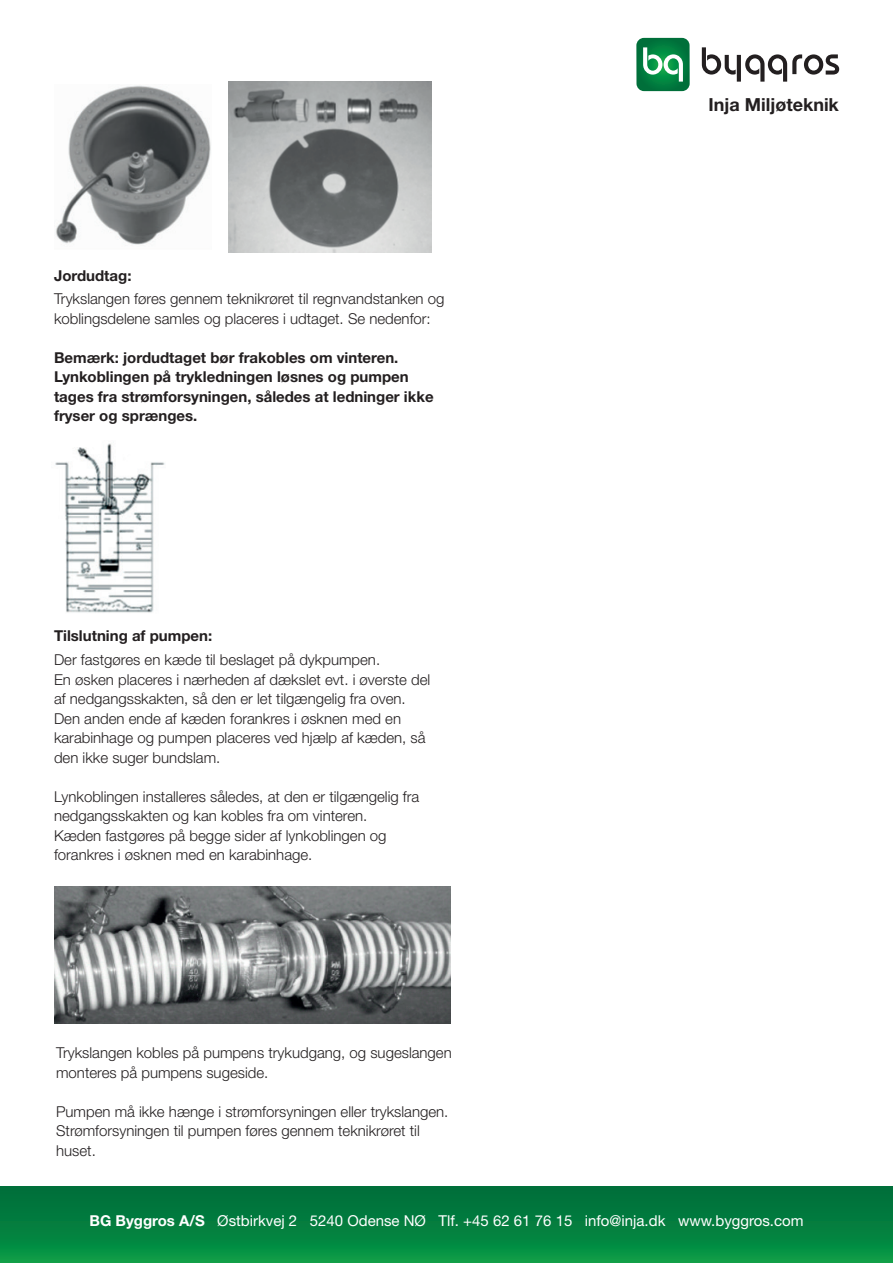
<style>
.page{position:relative;width:893px;height:1263px;background:#fff}
.page>*{position:absolute;margin:0;border:0;box-sizing:border-box;transform-origin:0 0}
.t1{font:700 18px "Helvetica Neue LT Std";color:#231f20}
.t2{font:300 15px/19.5px "Helvetica Neue LT Std";color:#231f20}
.t3{font:700 15px/19.5px "Helvetica Neue LT Std";color:#231f20}
.t4{font:15px "Helvetica Neue LT Std";color:#fff}
.s1{font-weight:700}
</style>
<div class="page">
<div style="left:0;top:1186px;width:893px;height:77px;background:linear-gradient(to bottom,#006939,#089846)"></div>
<img style="left:54px;top:886px;width:396px;height:137px">
<img style="left:55px;top:443px;width:110px;height:170px">
<img style="left:229px;top:82px;width:202px;height:171px">
<img style="left:55px;top:85px;width:156px;height:160px">
<svg style="left:636px;top:38px;width:54px;height:53px;background:#339664"></svg>
<svg style="left:702px;top:47px;width:137px;height:35px"></svg>
<p class="t3" style="left:54px;top:265px;width:79px">Jordudtag:</p>
<p class="t2" style="left:54px;top:289px;width:392px">Trykslangen føres gennem teknikrøret til regnvandstanken og koblingsdelene samles og placeres i udtaget. Se nedenfor:</p>
<p class="t3" style="left:54px;top:347px;width:381px">Bemærk: jordudtaget bør frakobles om vinteren.<br>Lynkoblingen på trykledningen løsnes og pumpen tages fra strømforsyningen, således at ledninger ikke fryser og sprænges.</p>
<p class="t3" style="left:54px;top:626px;width:160px">Tilslutning af pumpen:</p>
<p class="t2" style="left:54px;top:650px;width:378px">Der fastgøres en kæde til beslaget på dykpumpen.<br>En øsken placeres i nærheden af dækslet evt. i øverste del af nedgangsskakten, så den er let tilgængelig fra oven.<br>Den anden ende af kæden forankres i øsknen med en karabinhage og pumpen placeres ved hjælp af kæden, så den ikke suger bundslam.</p>
<p class="t2" style="left:54px;top:786px;width:367px">Lynkoblingen installeres således, at den er tilgængelig fra nedgangsskakten og kan kobles fra om vinteren.<br>Kæden fastgøres på begge sider af lynkoblingen og forankres i øsknen med en karabinhage.</p>
<p class="t2" style="left:56px;top:1043px;width:397px">Trykslangen kobles på pumpens trykudgang, og sugeslangen monteres på pumpens sugeside.</p>
<p class="t2" style="left:56px;top:1101px;width:394px">Pumpen må ikke hænge i strømforsyningen eller trykslangen.<br>Strømforsyningen til pumpen føres gennem teknikrøret til huset.</p>
<p class="t1" style="left:708px;top:93px;width:132px">Inja Miljøteknik</p>
<p class="t4" style="left:89px;top:1211px;width:716px"><span class="s1">BG Byggros A/S</span> Østbirkvej 2 5240 Odense NØ Tlf. +45 62 61 76 15 info@inja.dk www.byggros.com</p>
</div>
